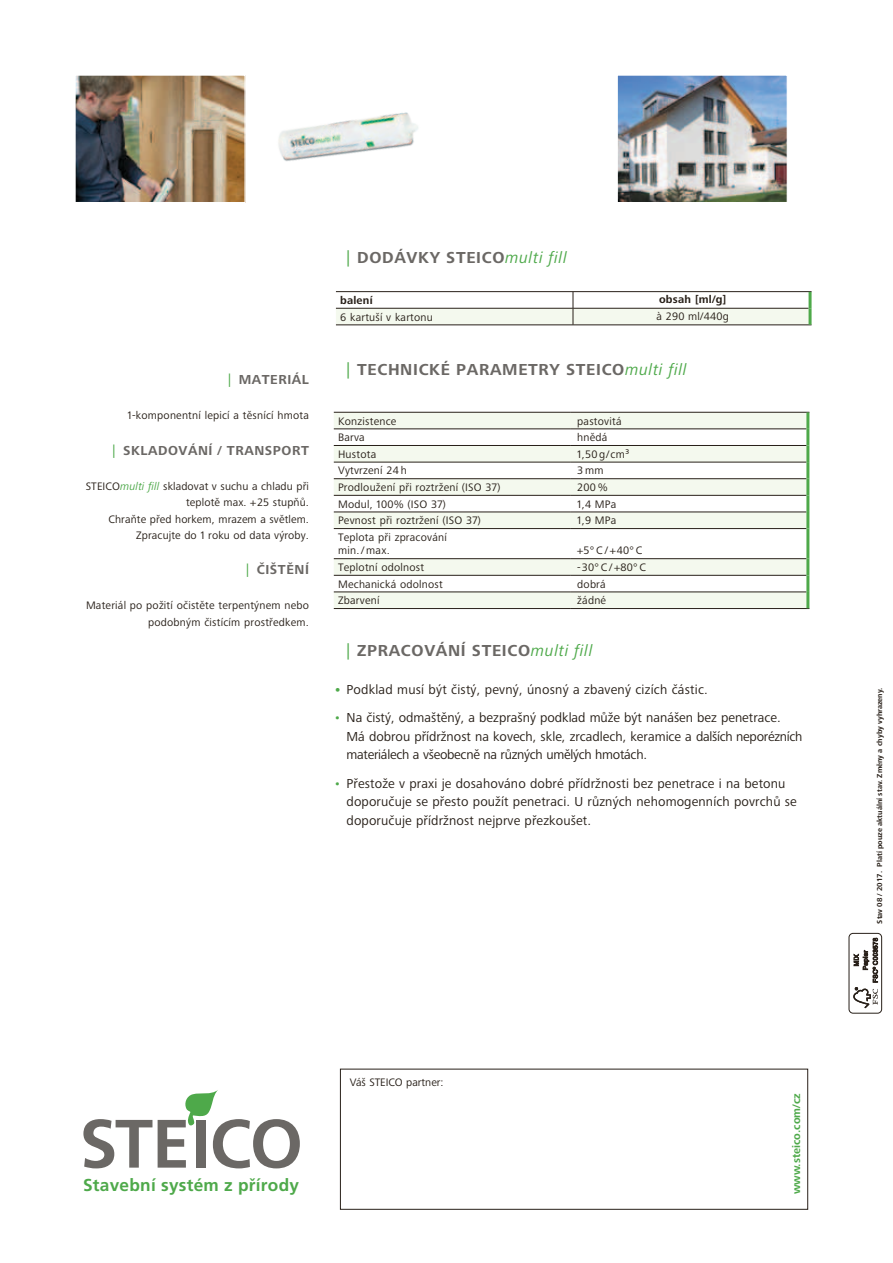
<style>
.page{position:relative;width:893px;height:1263px;background:#fff}
.page>*{position:absolute;margin:0;border:0;box-sizing:border-box;transform-origin:0 0}
.t1{font:700 17.25px "Frutiger CE";letter-spacing:.015em;color:#4ea94a}
.t2{font:700 16.5px "Frutiger Next Pro";letter-spacing:.04em;color:#6b6865}
.t3{font:italic 16.5px "Frutiger Next Pro";letter-spacing:.04em;color:#4ea94a}
.t4{font:13.5px/18.8px "Frutiger Next Pro";letter-spacing:.01em;color:#282019}
.t5{font:700 13.5px "Frutiger Next Pro";letter-spacing:.04em;color:#6b6865}
.t6{font:11.25px/16.5px "Frutiger Next Pro";letter-spacing:.02em;color:#282019;text-align:right}
.t7{font:700 11.25px "Frutiger Next Pro";letter-spacing:.02em;color:#282019}
.t8{font:11.25px "Frutiger Next Pro";color:#282019}
.t9{font:700 11.25px "Frutiger Next Pro";color:#4ea94a}
.t10{font:700 7.5px "Frutiger Next Pro";color:#282019}
.s1{font-weight:400;color:#4ea94a}
.s2{font-style:italic;color:#4ea94a}
.s3{font-weight:400;font-style:italic;color:#4ea94a}
.s4{font-weight:700;font-style:normal;color:#6b6865}
.s5{font-weight:700;color:#4ea94a}
.s6{color:#4ea94a}
</style>
<div class="page">
<div style="left:848px;top:933px;width:34px;height:81px;border:1px solid #282019;border-radius:4px"></div>
<svg style="left:853px;top:938px;width:25px;height:70px"></svg>
<img style="left:278px;top:112px;width:140px;height:49px">
<img style="left:76px;top:76px;width:168px;height:125px">
<div style="left:74px;top:74px;width:172px;height:129px;border:1px solid #fff"></div>
<hr style="left:336px;top:291px;width:237px;height:1px;background:#282019">
<hr style="left:336px;top:325px;width:237px;height:1px;background:#282019">
<hr style="left:573px;top:291px;width:238px;height:1px;background:#282019">
<svg style="left:810px;top:292px;width:2px;height:16px"></svg>
<svg style="left:336px;top:292px;width:474px;height:33px"></svg>
<hr style="left:573px;top:325px;width:238px;height:1px;background:#282019">
<svg style="left:808px;top:308px;width:4px;height:17px"></svg>
<svg style="left:334px;top:413px;width:472px;height:195px"></svg>
<svg style="left:334px;top:446px;width:472px;height:49px"></svg>
<hr style="left:334px;top:412px;width:237px;height:1px;background:#282019">
<hr style="left:571px;top:412px;width:238px;height:1px;background:#282019">
<hr style="left:334px;top:429px;width:237px;height:1px;background:#282019">
<hr style="left:571px;top:429px;width:235px;height:1px;background:#282019">
<hr style="left:334px;top:445px;width:237px;height:1px;background:#282019">
<hr style="left:571px;top:445px;width:235px;height:1px;background:#282019">
<hr style="left:334px;top:462px;width:237px;height:1px;background:#282019">
<hr style="left:571px;top:462px;width:235px;height:1px;background:#282019">
<hr style="left:334px;top:478px;width:237px;height:1px;background:#282019">
<hr style="left:571px;top:478px;width:235px;height:1px;background:#282019">
<hr style="left:334px;top:495px;width:237px;height:1px;background:#282019">
<hr style="left:571px;top:495px;width:235px;height:1px;background:#282019">
<hr style="left:334px;top:512px;width:237px;height:1px;background:#282019">
<hr style="left:571px;top:512px;width:235px;height:1px;background:#282019">
<hr style="left:334px;top:528px;width:237px;height:1px;background:#282019">
<hr style="left:571px;top:528px;width:235px;height:1px;background:#282019">
<hr style="left:334px;top:558px;width:237px;height:1px;background:#282019">
<hr style="left:571px;top:558px;width:235px;height:1px;background:#282019">
<hr style="left:334px;top:575px;width:237px;height:1px;background:#282019">
<hr style="left:571px;top:575px;width:235px;height:1px;background:#282019">
<hr style="left:334px;top:592px;width:237px;height:1px;background:#282019">
<hr style="left:571px;top:592px;width:235px;height:1px;background:#282019">
<hr style="left:334px;top:608px;width:237px;height:1px;background:#282019">
<hr style="left:571px;top:608px;width:238px;height:1px;background:#282019">
<hr style="left:806px;top:412px;width:3px;height:17px;background:#4ea94a">
<hr style="left:806px;top:429px;width:3px;height:16px;background:#4ea94a">
<hr style="left:806px;top:445px;width:3px;height:17px;background:#4ea94a">
<hr style="left:806px;top:462px;width:3px;height:17px;background:#4ea94a">
<hr style="left:806px;top:479px;width:3px;height:16px;background:#4ea94a">
<hr style="left:806px;top:495px;width:3px;height:17px;background:#4ea94a">
<hr style="left:806px;top:512px;width:3px;height:17px;background:#4ea94a">
<hr style="left:806px;top:529px;width:3px;height:30px;background:#4ea94a">
<hr style="left:806px;top:559px;width:3px;height:16px;background:#4ea94a">
<hr style="left:806px;top:575px;width:3px;height:17px;background:#4ea94a">
<hr style="left:806px;top:592px;width:3px;height:16px;background:#4ea94a">
<img style="left:619px;top:76px;width:167px;height:125px">
<div style="left:617px;top:74px;width:171px;height:129px;border:1px solid #fff"></div>
<svg style="left:83px;top:1119px;width:69px;height:49px"></svg>
<svg style="left:158px;top:1090px;width:142px;height:78px"></svg>
<p class="t5" style="left:228px;top:372px;width:42px"><span class="s1">|</span> MATERI</p>
<p class="t5" style="left:292px;top:372px;width:19px">ÁL</p>
<p class="t6" style="left:128px;top:407px;width:183px">1-komponentní lepicí a těsnící hmota</p>
<p class="t5" style="left:112px;top:442px;width:171px"><span class="s1">|</span> SKLADOVÁNÍ / TRANSPORT</p>
<p class="t6" style="left:86px;top:477px;width:225px">STEICO<span class="s2">multi fill</span> skladovat v suchu a chladu při teplotě max. +25 stupňů.<br>Chraňte před horkem, mrazem a světlem.<br>Zpracujte do 1 roku od data výroby.</p>
<p class="t5" style="left:246px;top:562px;width:57px"><span class="s1">|</span> ČIŠTĚNÍ</p>
<p class="t6" style="left:86px;top:597px;width:224px">Materiál po požití očistěte terpentýnem nebo podobným čistícím prostředkem.</p>
<h2 class="t2" style="left:347px;top:248px;width:24px"><span class="s1">|</span> DOD</h2>
<h2 class="t2" style="left:394px;top:248px;width:174px">ÁVKY STEI CO<span class="s3">multi fill</span></h2>
<p class="t7" style="left:340px;top:294px;width:34px">balení</p>
<p class="t7" style="left:659px;top:293px;width:69px">obsah [ml/g]</p>
<p class="t6" style="left:340px;top:309px;width:94px">6 kartuší v kartonu</p>
<p class="t6" style="left:656px;top:308px;width:74px">à 290 ml/440g</p>
<h2 class="t2" style="left:347px;top:360px;width:183px"><span class="s1">|</span> TECHNICKÉ PARAMETR</h2>
<h2 class="t3" style="left:550px;top:360px;width:139px"><span class="s4">Y STEI CO</span>multi fill</h2>
<p class="t6" style="left:338px;top:413px;width:60px">Konzistence</p>
<p class="t6" style="left:577px;top:413px;width:46px">pastovitá</p>
<p class="t6" style="left:338px;top:429px;width:28px">Barva</p>
<p class="t6" style="left:577px;top:429px;width:32px">hnědá</p>
<p class="t6" style="left:338px;top:446px;width:40px">Hustota</p>
<p class="t6" style="left:577px;top:446px;width:54px">1,50 g/cm³</p>
<p class="t6" style="left:338px;top:462px;width:70px">Vytvrzení 24 h</p>
<p class="t6" style="left:577px;top:462px;width:28px">3mm</p>
<p class="t6" style="left:338px;top:479px;width:164px">Prodloužení při roztržení (ISO 37)</p>
<p class="t6" style="left:577px;top:479px;width:32px">200 %</p>
<p class="t6" style="left:338px;top:496px;width:109px">Modul, 100% (ISO 37)</p>
<p class="t6" style="left:577px;top:496px;width:41px">1,4 MPa</p>
<p class="t6" style="left:338px;top:512px;width:144px">Pevnost při roztržení (ISO 37)</p>
<p class="t6" style="left:577px;top:512px;width:41px">1,9 MPa</p>
<p class="t6" style="left:338px;top:530px;width:110px;line-height:13.5px;text-align:left">Teplota při zpracování min. / max.</p>
<p class="t6" style="left:577px;top:542px;width:67px">+5°C/+40°C</p>
<p class="t6" style="left:338px;top:559px;width:88px">Teplotní odolnost</p>
<p class="t6" style="left:577px;top:559px;width:70px">-30° C / +80° C</p>
<p class="t6" style="left:338px;top:576px;width:106px">Mechanická odolnost</p>
<p class="t6" style="left:577px;top:576px;width:30px">dobrá</p>
<p class="t6" style="left:338px;top:592px;width:43px">Zbarvení</p>
<p class="t6" style="left:577px;top:592px;width:30px">žádné</p>
<h2 class="t2" style="left:347px;top:641px;width:248px"><span class="s1">|</span> ZPRACOVÁNÍ STEI CO<span class="s3">multi fill</span></h2>
<p class="t4" style="left:334px;top:680px;width:376px"><span class="s5">•</span> Podklad musí být čistý, pevný, únosný a zbavený cizích částic.</p>
<p class="t4" style="left:347px;top:708px;width:457px;text-indent:-13px"><span class="s6">•</span> Na čistý, odmaštěný, a bezprašný podklad může být nanášen bez penetrace.<br>Má dobrou přídržnost na kovech, skle, zrcadlech, keramice a dalších neporézních materiálech a všeobecně na různých umělých hmotách.</p>
<p class="t4" style="left:347px;top:774px;width:452px;text-indent:-13px"><span class="s6">•</span> Přestože v praxi je dosahováno dobré přídržnosti bez penetrace i na betonu doporučuje se přesto použít penetraci. U různých nehomogenních povrchů se doporučuje přídržnost nejprve přezkoušet.</p>
<h1 class="t1" style="left:83px;top:1175px;width:218px">Stavební systém z přírody</h1>
<p class="t8" style="left:350px;top:1076px;width:95px">Váš STEICO partner:</p>
<p class="t9" style="left:790px;top:1194px;width:103px;rotate:-90deg">www.steico.com/cz</p>
<p class="t10" style="left:875px;top:923px;width:237px;rotate:-90deg">Stav 08 / 2017. Platí pouze aktuální stav. Změny a chyby vyhrazeny.</p>
</div>
